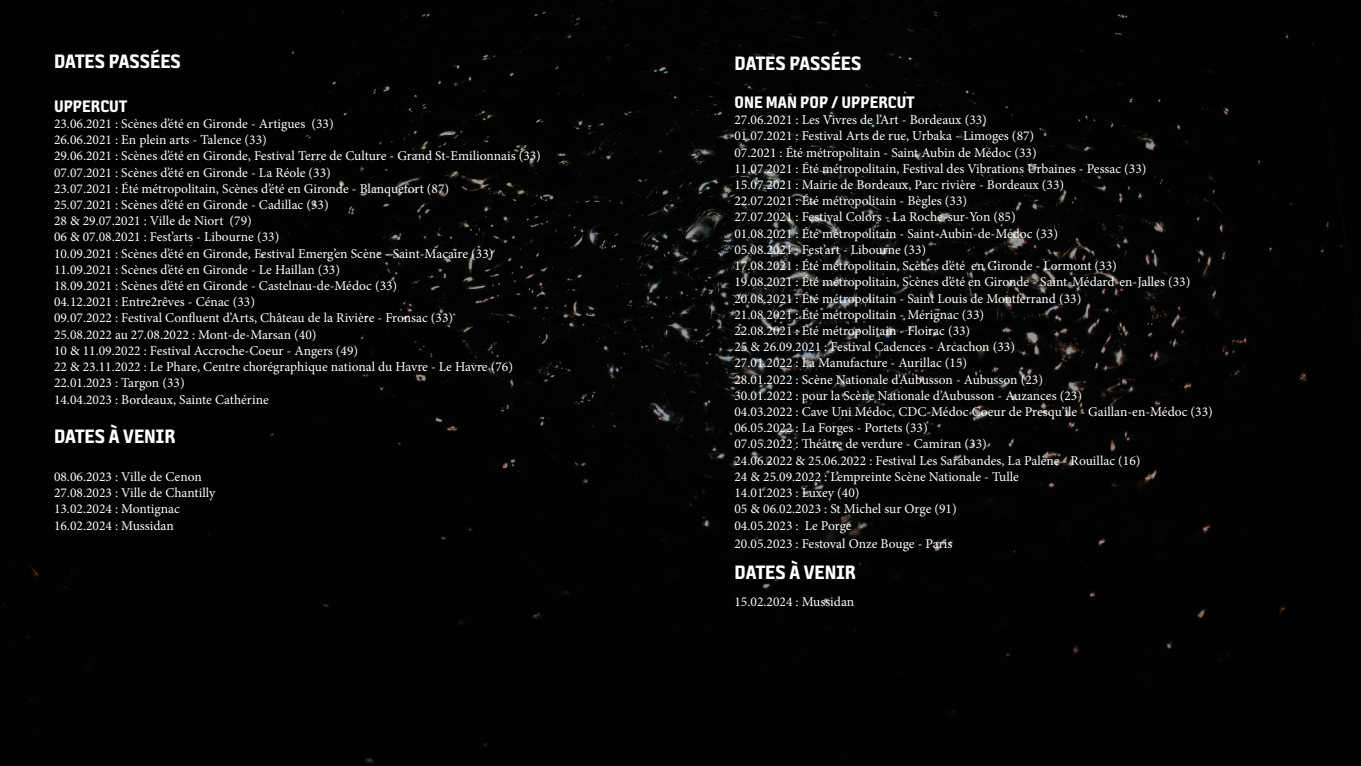
<style>
.page{position:relative;width:1361px;height:766px;background:#fff}
.page>*{position:absolute;margin:0;border:0;box-sizing:border-box;transform-origin:0 0}
.t1{font:21px "Sophisto OT E Gauge";color:#fff}
.t2{font:18px "Sophisto OT E Gauge";color:#fff}
.t3{font:13.5px/16.2px "Minion Pro";color:#fff}
</style>
<div class="page">
<div style="left:0;top:0;width:1361px;height:765px;background:#010102"></div>
<h1 class="t1" style="left:54px;top:49px;width:128px">DATES PASSÉES</h1>
<h1 class="t1" style="left:734px;top:50px;width:128px">DATES PASSÉES</h1>
<h2 class="t2" style="left:734px;top:91px;width:182px">ONE MAN POP / UPPERCUT</h2>
<p class="t3" style="left:734px;top:112px;width:480px">27.06.2021 : Les Vivres de l’Art - Bordeaux (33)<br>01.07.2021 : Festival Arts de rue, Urbaka - Limoges (87)<br>07.2021 : Été métropolitain - Saint Aubin de Médoc (33)<br>11.07.2021 : Été métropolitain, Festival des Vibrations Urbaines - Pessac (33)<br>15.07.2021 : Mairie de Bordeaux, Parc rivière - Bordeaux (33)<br>22.07.2021 : Été métropolitain - Bègles (33)<br>27.07.2021 : Festival Colors - La Roche-sur-Yon (85)<br>01.08.2021 : Été métropolitain - Saint-Aubin-de-Médoc (33)<br>05.08.2021 : Fest’art - Libourne (33)<br>17.08.2021 : Été métropolitain, Scènes d’été en Gironde - Lormont (33)<br>19.08.2021 : Été métropolitain, Scènes d’été en Gironde - Saint-Médard-en-Jalles (33)<br>20.08.2021 : Été métropolitain - Saint Louis de Montferrand (33)<br>21.08.2021 : Été métropolitain - Mérignac (33)<br>22.08.2021 : Été métropolitain - Floirac (33)<br>25 &amp; 26.09.2021 : Festival Cadences - Arcachon (33)<br>27.01.2022 : La Manufacture - Aurillac (15)<br>28.01.2022 : Scène Nationale d’Aubusson - Aubusson (23)<br>30.01.2022 : pour la Scène Nationale d’Aubusson - Auzances (23)<br>04.03.2022 : Cave Uni Médoc, CDC-Médoc Coeur de Presqu’île - Gaillan-en-Médoc (33)<br>06.05.2022 : La Forges - Portets (33)<br>07.05.2022 : Théâtre de verdure - Camiran (33)<br>24.06.2022 &amp; 25.06.2022 : Festival Les Sarabandes, La Palène - Rouillac (16)<br>24 &amp; 25.09.2022 : L’empreinte Scène Nationale - Tulle<br>14.01.2023 : Luxey (40)<br>05 &amp; 06.02.2023 : St Michel sur Orge (91)<br>04.05.2023 : Le Porge</p>
<p class="t3" style="left:734px;top:535px;width:219px">20.05.2023 : Festoval Onze Bouge - Paris</p>
<h1 class="t1" style="left:734px;top:559px;width:123px">DATES À VENIR</h1>
<p class="t3" style="left:734px;top:593px;width:121px">15.02.2024 : Mussidan</p>
<h2 class="t2" style="left:54px;top:95px;width:75px">UPPERCUT</h2>
<p class="t3" style="left:54px;top:115px;width:488px">23.06.2021 : Scènes d’été en Gironde - Artigues (33)<br>26.06.2021 : En plein arts - Talence (33)<br>29.06.2021 : Scènes d’été en Gironde, Festival Terre de Culture - Grand St-Emilionnais (33)<br>07.07.2021 : Scènes d’été en Gironde - La Réole (33)<br>23.07.2021 : Été métropolitain, Scènes d’été en Gironde - Blanquefort (87)<br>25.07.2021 : Scènes d’été en Gironde - Cadillac (33)<br>28 &amp; 29.07.2021 : Ville de Niort (79)<br>06 &amp; 07.08.2021 : Fest’arts - Libourne (33)<br>10.09.2021 : Scènes d’été en Gironde, Festival Emerg’en Scène - Saint-Macaire (33)<br>11.09.2021 : Scènes d’été en Gironde - Le Haillan (33)<br>18.09.2021 : Scènes d’été en Gironde - Castelnau-de-Médoc (33)<br>04.12.2021 : Entre2rêves - Cénac (33)<br>09.07.2022 : Festival Confluent d’Arts, Château de la Rivière - Fronsac (33)<br>25.08.2022 au 27.08.2022 : Mont-de-Marsan (40)<br>10 &amp; 11.09.2022 : Festival Accroche-Coeur - Angers (49)<br>22 &amp; 23.11.2022 : Le Phare, Centre chorégraphique national du Havre - Le Havre (76)<br>22.01.2023 : Targon (33)<br>14.04.2023 : Bordeaux, Sainte Cathérine</p>
<h1 class="t1" style="left:54px;top:423px;width:123px">DATES À VENIR</h1>
<p class="t3" style="left:54px;top:468px;width:163px">08.06.2023 : Ville de Cenon<br>27.08.2023 : Ville de Chantilly<br>13.02.2024 : Montignac<br>16.02.2024 : Mussidan</p>
</div>
